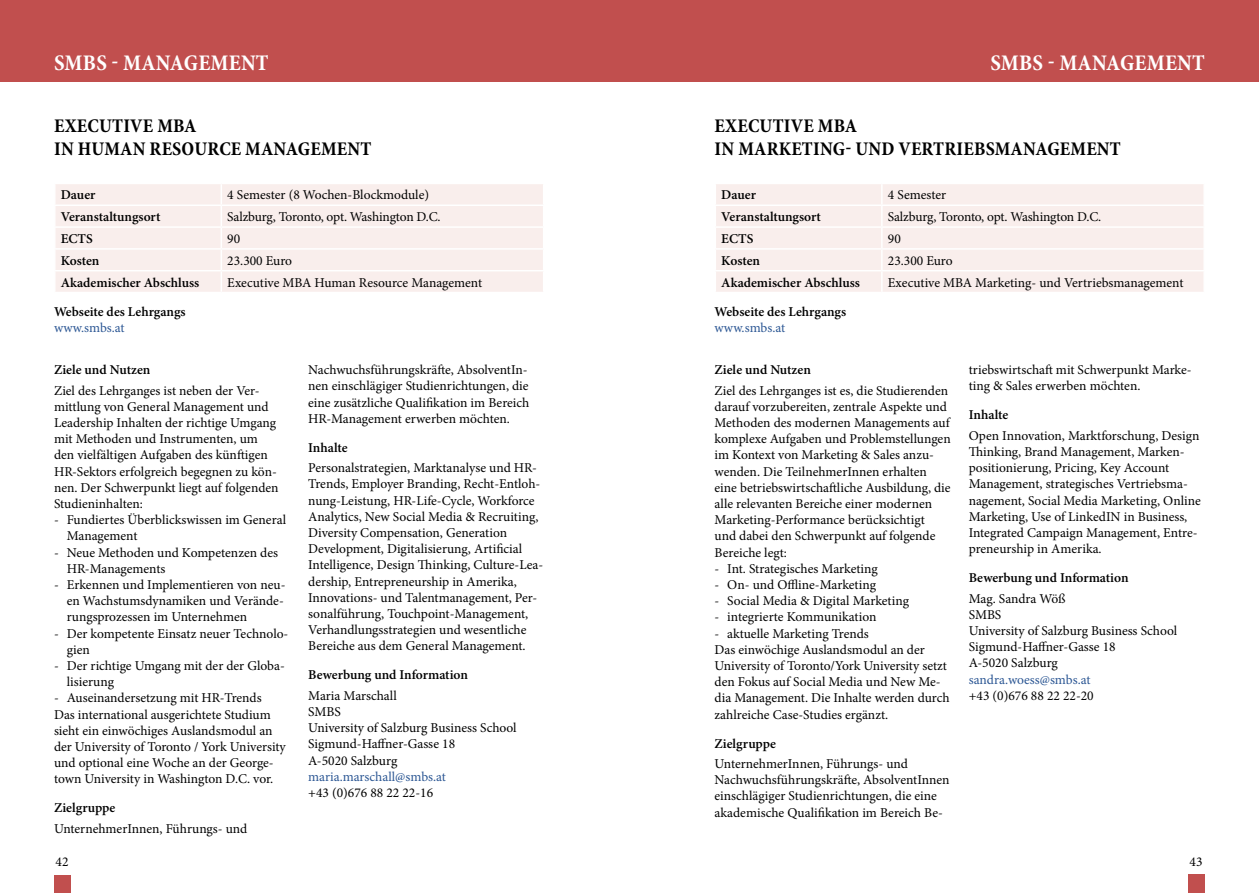
<style>
.page{position:relative;width:1259px;height:893px;background:#fff}
.page>*{position:absolute;margin:0;border:0;box-sizing:border-box;transform-origin:0 0}
.t1{font:700 condensed 22.5px "Minion Pro";letter-spacing:.01em;color:#fff}
.t2{font:700 condensed 19.5px/23.4px "Minion Pro";letter-spacing:.01em;color:#000}
.t3{font:13.5px/16.2px "Minion Pro";color:#000}
.t4{font:600 13.5px "Minion Pro";color:#000}
.t5{font:13.5px "Minion Pro";color:#2c5794}
</style>
<div class="page">
<div style="left:0;top:0;width:629px;height:82px;background:#c14f4e"></div>
<div style="left:629px;top:0;width:630px;height:82px;background:#c14f4e"></div>
<div style="left:54px;top:874px;width:16px;height:19px;background:#c14f4e"></div>
<div style="left:1188px;top:874px;width:16px;height:19px;background:#c14f4e"></div>
<div style="left:56px;top:184px;width:487px;height:108px;background:#f9eeec"></div>
<hr style="left:220px;top:184px;width:2px;height:20px;background:#fff">
<hr style="left:220px;top:206px;width:2px;height:20px;background:#fff">
<hr style="left:220px;top:228px;width:2px;height:20px;background:#fff">
<hr style="left:220px;top:250px;width:2px;height:20px;background:#fff">
<hr style="left:220px;top:271px;width:2px;height:21px;background:#fff">
<hr style="left:54px;top:204px;width:167px;height:2px;background:#fff">
<hr style="left:221px;top:204px;width:323px;height:2px;background:#fff">
<hr style="left:54px;top:226px;width:167px;height:2px;background:#fff">
<hr style="left:221px;top:226px;width:323px;height:2px;background:#fff">
<hr style="left:54px;top:248px;width:167px;height:2px;background:#fff">
<hr style="left:221px;top:248px;width:323px;height:2px;background:#fff">
<hr style="left:54px;top:270px;width:167px;height:1px;background:#fff">
<hr style="left:221px;top:270px;width:323px;height:1px;background:#fff">
<div style="left:716px;top:184px;width:487px;height:108px;background:#f9eeec"></div>
<svg style="left:881px;top:184px;width:1px;height:108px"></svg>
<hr style="left:714px;top:204px;width:168px;height:2px;background:#fff">
<hr style="left:882px;top:204px;width:323px;height:2px;background:#fff">
<hr style="left:714px;top:226px;width:168px;height:2px;background:#fff">
<hr style="left:882px;top:226px;width:323px;height:2px;background:#fff">
<hr style="left:714px;top:248px;width:168px;height:2px;background:#fff">
<hr style="left:882px;top:248px;width:323px;height:2px;background:#fff">
<hr style="left:714px;top:270px;width:168px;height:1px;background:#fff">
<hr style="left:882px;top:270px;width:323px;height:1px;background:#fff">
<h1 class="t1" style="left:54px;top:48px;width:216px">SMBS - MANAGEMENT</h1>
<h2 class="t2" style="left:54px;top:114px;width:319px">EXECUTIVE MBA<br>IN HUMAN RESOURCE MANAGEMENT</h2>
<p class="t4" style="left:61px;top:186px;width:36px">Dauer</p>
<p class="t3" style="left:227px;top:187px;width:203px">4 Semester (8 Wochen-Blockmodule)</p>
<p class="t4" style="left:61px;top:207px;width:101px">Veranstaltungsort</p>
<p class="t3" style="left:227px;top:209px;width:215px">Salzburg, Toronto, opt. Washington D.C.</p>
<p class="t4" style="left:61px;top:229px;width:34px">ECTS</p>
<p class="t3" style="left:227px;top:231px;width:14px">90</p>
<p class="t4" style="left:61px;top:251px;width:40px">Kosten</p>
<p class="t3" style="left:227px;top:252px;width:66px">23.300 Euro</p>
<p class="t4" style="left:61px;top:273px;width:140px">Akademischer Abschluss</p>
<p class="t3" style="left:227px;top:274px;width:256px">Executive MBA Human Resource Management</p>
<p class="t4" style="left:54px;top:303px;width:133px">Webseite des Lehrgangs</p>
<p class="t5" style="left:54px;top:319px;width:72px">www.smbs.at</p>
<p class="t4" style="left:54px;top:360px;width:98px">Ziele und Nutzen</p>
<p class="t3" style="left:54px;top:382px;width:226px">Ziel des Lehrganges ist neben der Ver&shy;mittlung von General Management und Leadership Inhalten der richtige Umgang mit Methoden und Instrumenten, um den vielfältigen Aufgaben des künftigen HR-Sektors erfolgreich begegnen zu kön&shy;nen. Der Schwerpunkt liegt auf folgenden Studieninhalten:</p>
<p class="t3" style="left:67px;top:512px;width:221px;text-indent:-13px">- Fundiertes Überblickswissen im General<br>Management</p>
<p class="t3" style="left:67px;top:544px;width:213px;text-indent:-13px">- Neue Methoden und Kompetenzen des<br>HR-Managements</p>
<p class="t3" style="left:67px;top:577px;width:220px;text-align:justify;text-indent:-13px">- Erkennen und Implementieren von neu&shy;en Wachstumsdynamiken und Verände&shy;rungsprozessen im Unternehmen</p>
<p class="t3" style="left:67px;top:625px;width:223px;text-indent:-13px">- Der kompetente Einsatz neuer Technolo&shy;gien</p>
<p class="t3" style="left:67px;top:658px;width:220px;text-indent:-13px">- Der richtige Umgang mit der der Globa&shy;lisierung</p>
<p class="t3" style="left:54px;top:690px;width:233px">- Auseinandersetzung mit HR-Trends Das international ausgerichtete Studium sieht ein einwöchiges Auslandsmodul an der University of Toronto / York University und optional eine Woche an der George&shy;town University in Washington D.C. vor.</p>
<p class="t4" style="left:54px;top:799px;width:63px">Zielgruppe</p>
<p class="t3" style="left:54px;top:820px;width:195px">UnternehmerInnen, Führungs- und</p>
<p class="t3" style="left:308px;top:362px;width:223px">Nachwuchsführungskräfte, AbsolventIn&shy;nen einschlägiger Studienrichtungen, die eine zusätzliche Qualifikation im Bereich HR-Management erwerben möchten.</p>
<p class="t4" style="left:308px;top:438px;width:41px">Inhalte</p>
<p class="t3" style="left:308px;top:460px;width:237px">Personalstrategien, Marktanalyse und HR-Trends, Employer Branding, Recht-Entloh&shy;nung-Leistung, HR-Life-Cycle, Workforce Analytics, New Social Media &amp; Recruiting, Diversity Compensation, Generation Development, Digitalisierung, Artificial Intelligence, Design Thinking, Culture-Lea&shy;dership, Entrepreneurship in Amerika, Innovations- und Talentmanagement, Per&shy;sonalführung, Touchpoint-Management, Verhandlungsstrategien und wesentliche Bereiche aus dem General Management.</p>
<p class="t4" style="left:308px;top:666px;width:161px">Bewerbung und Information</p>
<p class="t3" style="left:308px;top:687px;width:210px">Maria Marschall<br>SMBS<br>University of Salzburg Business School<br>Sigmund-Haffner-Gasse 18<br>A-5020 Salzburg</p>
<p class="t5" style="left:308px;top:767px;width:139px">maria.marschall@smbs.at</p>
<p class="t3" style="left:308px;top:785px;width:126px">+43 (0)676 88 22 22-16</p>
<h1 class="t1" style="left:990px;top:48px;width:216px">SMBS - MANAGEMENT</h1>
<h2 class="t2" style="left:714px;top:114px;width:408px">EXECUTIVE MBA<br>IN MARKETING- UND VERTRIEBSMANAGEMENT</h2>
<p class="t4" style="left:721px;top:186px;width:36px">Dauer</p>
<p class="t3" style="left:888px;top:187px;width:60px">4 Semester</p>
<p class="t4" style="left:721px;top:207px;width:101px">Veranstaltungsort</p>
<p class="t3" style="left:888px;top:209px;width:215px">Salzburg, Toronto, opt. Washington D.C.</p>
<p class="t4" style="left:721px;top:229px;width:34px">ECTS</p>
<p class="t3" style="left:888px;top:231px;width:14px">90</p>
<p class="t4" style="left:721px;top:251px;width:40px">Kosten</p>
<p class="t3" style="left:888px;top:252px;width:66px">23.300 Euro</p>
<p class="t4" style="left:721px;top:273px;width:140px">Akademischer Abschluss</p>
<p class="t3" style="left:888px;top:274px;width:297px">Executive MBA Marketing- und Vertriebsmanagement</p>
<p class="t4" style="left:714px;top:303px;width:133px">Webseite des Lehrgangs</p>
<p class="t5" style="left:714px;top:319px;width:72px">www.smbs.at</p>
<p class="t4" style="left:714px;top:360px;width:98px">Ziele und Nutzen</p>
<p class="t3" style="left:714px;top:382px;width:238px">Ziel des Lehrganges ist es, die Studierenden darauf vorzubereiten, zentrale Aspekte und Methoden des modernen Managements auf komplexe Aufgaben und Problemstellungen im Kontext von Marketing &amp; Sales anzu&shy;wenden. Die TeilnehmerInnen erhalten eine betriebswirtschaftliche Ausbildung, die alle relevanten Bereiche einer modernen Marketing-Performance berücksichtigt<br>und dabei den Schwerpunkt auf folgende Bereiche legt:</p>
<p class="t3" style="left:714px;top:560px;width:165px">- Int. Strategisches Marketing</p>
<p class="t3" style="left:714px;top:577px;width:163px">- On- und Offline-Marketing</p>
<p class="t3" style="left:714px;top:593px;width:196px">- Social Media &amp; Digital Marketing</p>
<p class="t3" style="left:714px;top:609px;width:163px">- integrierte Kommunikation</p>
<p class="t3" style="left:714px;top:625px;width:236px">- aktuelle Marketing Trends<br>Das einwöchige Auslandsmodul an der University of Toronto/York University setzt den Fokus auf Social Media und New Me&shy;dia Management. Die Inhalte werden durch zahlreiche Case-Studies ergänzt.</p>
<p class="t4" style="left:714px;top:734px;width:63px">Zielgruppe</p>
<p class="t3" style="left:714px;top:756px;width:237px">UnternehmerInnen, Führungs- und Nachwuchsführungskräfte, AbsolventInnen einschlägiger Studienrichtungen, die eine akademische Qualifikation im Bereich Be-</p>
<p class="t3" style="left:968px;top:362px;width:224px">triebswirtschaft mit Schwerpunkt Marke&shy;ting &amp; Sales erwerben möchten.</p>
<p class="t4" style="left:968px;top:406px;width:41px">Inhalte</p>
<p class="t3" style="left:968px;top:427px;width:234px">Open Innovation, Marktforschung, Design Thinking, Brand Management, Marken&shy;positionierung, Pricing, Key Account Management, strategisches Vertriebsma&shy;nagement, Social Media Marketing, Online Marketing, Use of LinkedIN in Business, Integrated Campaign Management, Entre&shy;preneurship in Amerika.</p>
<p class="t4" style="left:968px;top:568px;width:161px">Bewerbung und Information</p>
<p class="t3" style="left:968px;top:590px;width:210px">Mag. Sandra Wöß<br>SMBS<br>University of Salzburg Business School<br>Sigmund-Haffner-Gasse 18<br>A-5020 Salzburg</p>
<p class="t5" style="left:968px;top:670px;width:123px">sandra.woess@smbs.at</p>
<p class="t3" style="left:968px;top:687px;width:126px">+43 (0)676 88 22 22-20</p>
<p class="t3" style="left:56px;top:854px;width:14px">42</p>
<p class="t3" style="left:1189px;top:854px;width:14px">43</p>
</div>
